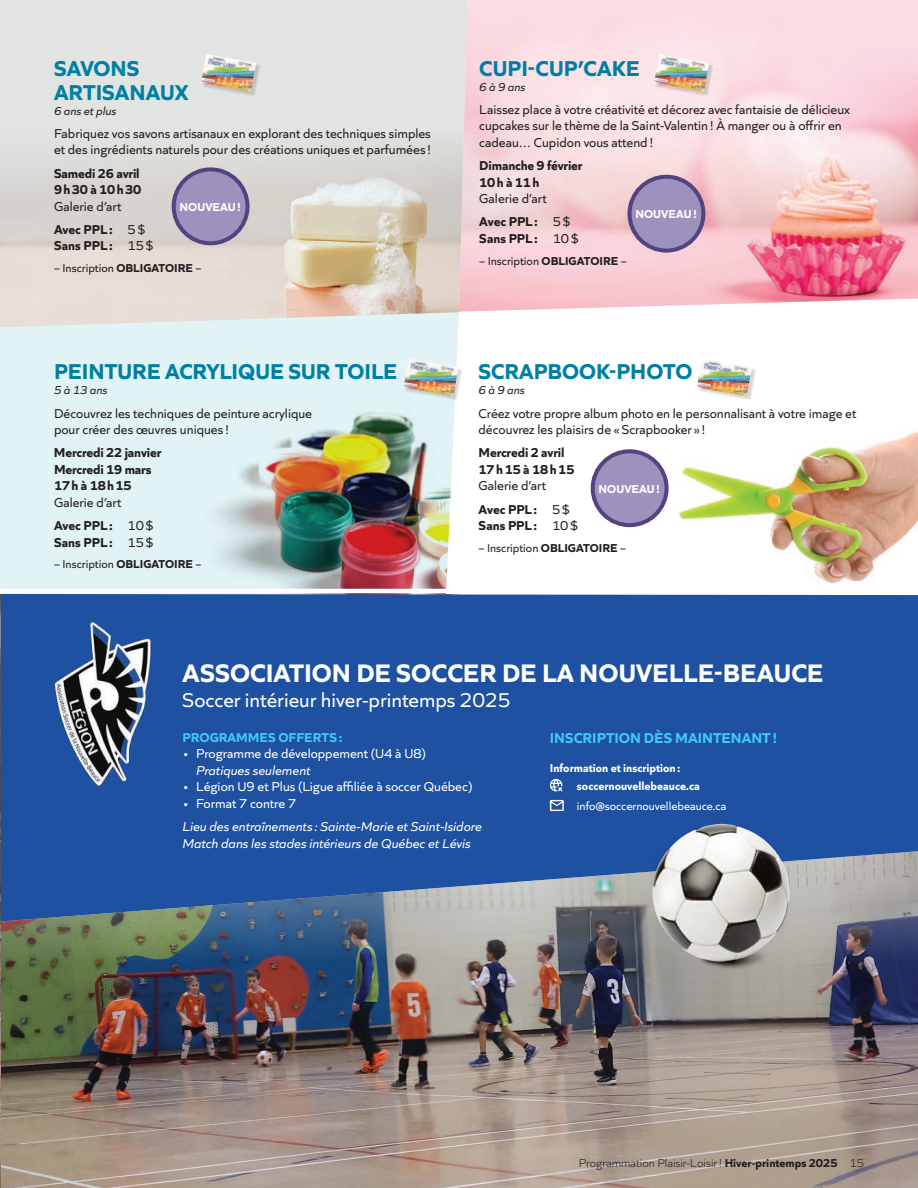
<style>
.page{position:relative;width:918px;height:1188px;background:#fff}
.page>*{position:absolute;margin:0;border:0;box-sizing:border-box;transform-origin:0 0}
.t1{font:700 26.55px "Quiet Sans";color:#fff}
.t2{font:700 22.5px/24px "Quiet Sans";color:#007fa5}
.t3{font:20.85px "Quiet Sans";color:#fff}
.t4{font:700 15px "Quiet Sans";color:#40c7f4}
.t5{font:13.5px/16.5px "Quiet Sans";color:#231f20}
.t6{font:700 13.5px/16.5px "Quiet Sans";letter-spacing:-.01em;color:#231f20}
.t7{font:italic 13.5px/16.5px "Quiet Sans";color:#fff}
.t8{font:13.5px "Quiet Sans";color:#fff}
.t9{font:700 13.5px "Quiet Sans";color:#40c7f4}
.t10{font:12px "Quiet Sans";color:#231f20}
.t11{font:700 12px/18.3px "Quiet Sans";color:#fff}
.t12{font:300 12px "Quiet Sans";color:#231f20}
.t13{font:italic 12px "Quiet Sans";color:#231f20}
.t14{font:12px "Quiet Sans";color:#fff}
.s1{font-weight:700}
.s2{font-weight:400}
</style>
<div class="page">
<div style="left:0;top:222px;width:459px;height:421px;background:#e2f3f5"></div>
<img style="left:215px;top:412px;width:231px;height:182px">
<svg style="left:446px;top:327px;width:186px;height:267px"></svg>
<img style="left:636px;top:431px;width:282px;height:153px">
<img style="left:467px;top:5px;width:451px;height:307px">
<div style="left:1px;top:594px;width:917px;height:257px;background:#1e51a1"></div>
<img style="left:1px;top:851px;width:917px;height:337px">
<img style="left:40px;top:613px;width:130px;height:181px">
<svg style="left:550px;top:779px;width:13px;height:13px"></svg>
<svg style="left:550px;top:800px;width:14px;height:11px"></svg>
<img style="left:801px;top:802px;width:14px;height:187px">
<img style="left:629px;top:802px;width:172px;height:187px">
<div style="left:655px;top:55px;width:59px;height:41px;background:#231f20;opacity:.18"></div>
<img style="left:654px;top:54px;width:55px;height:38px">
<div style="left:698px;top:359px;width:58px;height:42px;background:#231f20;opacity:.18"></div>
<img style="left:697px;top:359px;width:55px;height:37px">
<div style="left:405px;top:359px;width:58px;height:42px;background:#231f20;opacity:.18"></div>
<img style="left:403px;top:359px;width:55px;height:37px">
<div style="left:0;top:0;width:467px;height:131px;background:#e2e4e2"></div>
<img style="left:0;top:131px;width:467px;height:196px">
<div style="left:202px;top:55px;width:59px;height:41px;background:#231f20;opacity:.18"></div>
<img style="left:201px;top:54px;width:55px;height:38px">
<hr style="left:0;top:589px;width:918px;height:4px;background:#fff">
<div style="left:593px;top:451px;width:74px;height:74px;background:#9d92be;border-radius:50%"></div>
<div style="left:591px;top:449px;width:78px;height:78px;border:4px solid #53437f;border-radius:50%"></div>
<div style="left:630px;top:177px;width:73px;height:74px;background:#9d92be;border-radius:50%"></div>
<div style="left:628px;top:175px;width:77px;height:78px;border:4px solid #53437f;border-radius:50%"></div>
<hr style="left:0;top:594px;width:1px;height:594px;background:#7a6655">
<img style="left:0;top:594px;width:1px;height:581px">
<div style="left:174px;top:169px;width:74px;height:74px;background:#9d92be;border-radius:50%"></div>
<div style="left:172px;top:167px;width:78px;height:78px;border:4px solid #53437f;border-radius:50%"></div>
<h2 class="t2" style="left:54px;top:54px;width:136px">SAVONS<br>ARTISANAUX</h2>
<p class="t13" style="left:54px;top:102px;width:64px">6 ans et plus</p>
<p class="t5" style="left:54px;top:124px;width:379px">Fabriquez vos savons artisanaux en explorant des techniques simples et des ingrédients naturels pour des créations uniques et parfumées !</p>
<p class="t6" style="left:54px;top:164px;width:89px">Samedi 26 avril<br>9h30 à 10h30</p>
<p class="t5" style="left:54px;top:193px;width:93px;line-height:23.2px">Galerie d’art<br><span class="s1">Avec PPL:</span> 5$</p>
<p class="t6" style="left:54px;top:236px;width:101px">Sans PPL: <span class="s2">15$</span></p>
<p class="t10" style="left:54px;top:259px;width:149px">– Inscription <span class="s1">OBLIGATOIRE</span> –</p>
<p class="t11" style="left:180px;top:196px;width:63px">NOUVEAU!</p>
<h2 class="t2" style="left:54px;top:358px;width:345px">PEINTURE ACRYLIQUE SUR TOILE</h2>
<p class="t13" style="left:54px;top:381px;width:55px">5 à 13 ans</p>
<p class="t5" style="left:54px;top:404px;width:260px">Découvrez les techniques de peinture acrylique pour créer des œuvres uniques !</p>
<p class="t6" style="left:54px;top:443px;width:109px">Mercredi 22 janvier<br>Mercredi 19 mars<br>17h à 18h15</p>
<p class="t5" style="left:54px;top:490px;width:101px;line-height:23.2px">Galerie d’art<br><span class="s1">Avec PPL:</span> 10$</p>
<p class="t6" style="left:54px;top:532px;width:101px">Sans PPL: <span class="s2">15$</span></p>
<p class="t10" style="left:54px;top:555px;width:149px">– Inscription <span class="s1">OBLIGATOIRE</span> –</p>
<h2 class="t2" style="left:479px;top:54px;width:162px">CUPI-CUP’CAKE</h2>
<p class="t13" style="left:479px;top:78px;width:48px">6 à 9 ans</p>
<p class="t5" style="left:479px;top:100px;width:372px">Laissez place à votre créativité et décorez avec fantaisie de délicieux cupcakes sur le thème de la Saint-Valentin! À manger ou à offrir en cadeau… Cupidon vous attend!</p>
<p class="t6" style="left:479px;top:156px;width:105px">Dimanche 9 février<br>10h à 11h</p>
<p class="t5" style="left:479px;top:186px;width:93px;line-height:23.2px">Galerie d’art<br><span class="s1">Avec PPL:</span> 5$</p>
<p class="t6" style="left:479px;top:229px;width:101px">Sans PPL: <span class="s2">10$</span></p>
<p class="t10" style="left:479px;top:252px;width:149px">– Inscription <span class="s1">OBLIGATOIRE</span> –</p>
<p class="t11" style="left:635px;top:204px;width:63px">NOUVEAU!</p>
<h2 class="t2" style="left:479px;top:358px;width:215px">SCRAPBOOK-PHOTO</h2>
<p class="t13" style="left:479px;top:381px;width:48px">6 à 9 ans</p>
<p class="t5" style="left:479px;top:404px;width:379px">Créez votre propre album photo en le personnalisant à votre image et découvrez les plaisirs de «Scrapbooker » !</p>
<p class="t6" style="left:479px;top:443px;width:97px">Mercredi 2 avril<br>17h15 à 18h15</p>
<p class="t5" style="left:479px;top:473px;width:93px;line-height:23.2px">Galerie d’art<br><span class="s1">Avec PPL:</span> 5$</p>
<p class="t6" style="left:479px;top:516px;width:101px">Sans PPL: <span class="s2">10$</span></p>
<p class="t10" style="left:479px;top:539px;width:149px">– Inscription <span class="s1">OBLIGATOIRE</span> –</p>
<p class="t11" style="left:599px;top:478px;width:63px">NOUVEAU!</p>
<h1 class="t1" style="left:183px;top:652px;width:642px">ASSOCIATION DE SOCCER DE LA NOUVELLE-BEAUCE</h1>
<h3 class="t3" style="left:183px;top:684px;width:330px">Soccer intérieur hiver-printemps 2025</h3>
<p class="t9" style="left:183px;top:727px;width:161px">PROGRAMMES OFFERTS:</p>
<p class="t8" style="left:183px;top:744px;width:245px">• Programme de développement (U4 à U8)</p>
<p class="t7" style="left:196px;top:761px;width:116px">Pratiques seulement</p>
<p class="t8" style="left:183px;top:777px;width:292px">• Légion U9 et Plus (Ligue affiliée à soccer Québec)</p>
<p class="t8" style="left:183px;top:793px;width:115px">• Format 7 contre 7</p>
<p class="t7" style="left:183px;top:817px;width:301px">Lieu des entraînements : Sainte-Marie et Saint-Isidore<br>Match dans les stades intérieurs de Québec et Lévis</p>
<p class="t4" style="left:550px;top:727px;width:229px">INSCRIPTION DÈS MAINTENANT!</p>
<p class="t11" style="left:577px;top:758px;width:124px;text-indent:-27px">Information et inscription: soccernouvellebeauce.ca</p>
<p class="t14" style="left:577px;top:797px;width:151px">info@soccernouvellebeauce.ca</p>
<p class="t12" style="left:579px;top:1154px;width:287px">Programmation Plaisir-Loisir! <span class="s1">Hiver-printemps 2025</span> 15</p>
</div>
